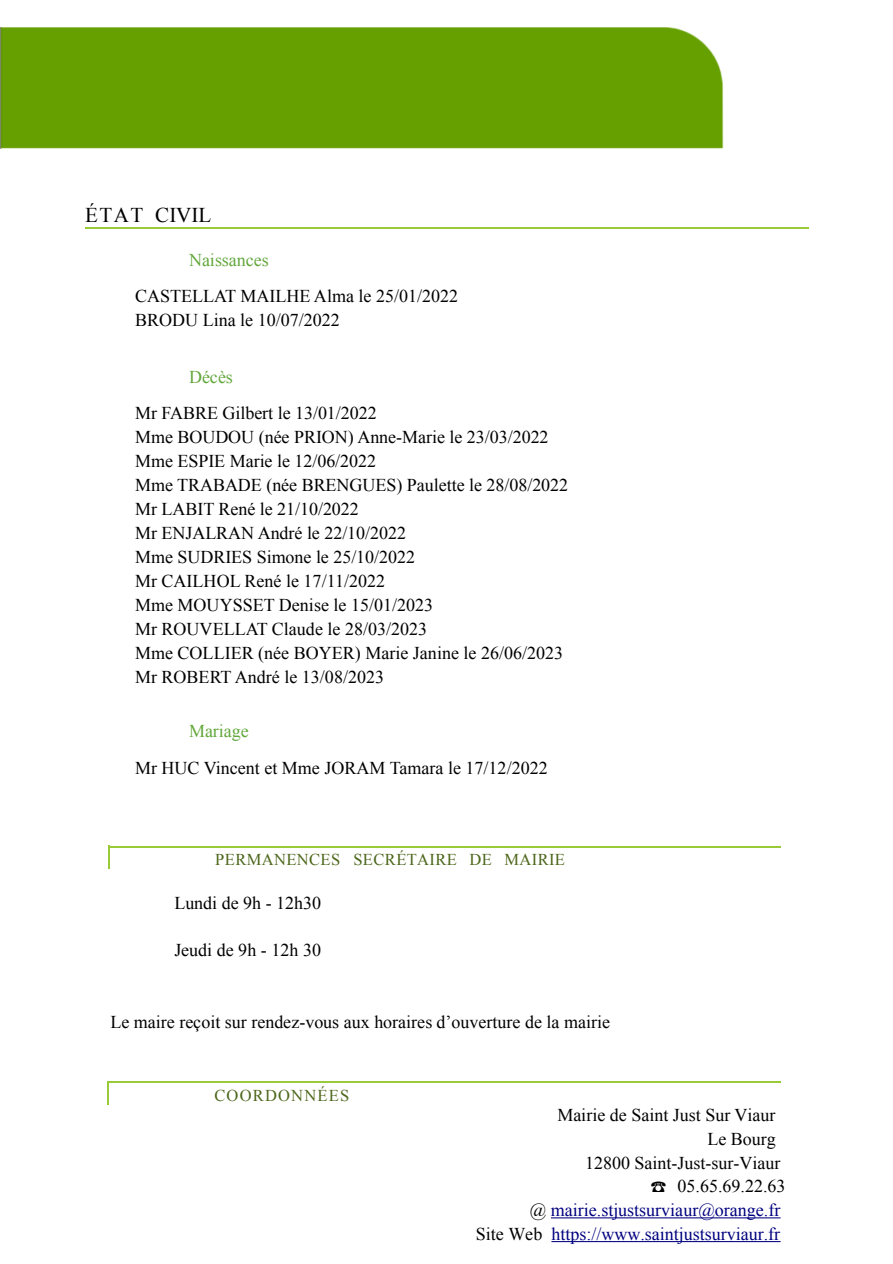
<style>
.page{position:relative;width:893px;height:1264px;background:#fff}
.page>*{position:absolute;margin:0;border:0;box-sizing:border-box;transform-origin:0 0}
.t1{font:21px "Times New Roman";letter-spacing:.005em;color:#000}
.t2{font:18px/24px "Times New Roman";color:#000}
.t3{font:18px "Times New Roman";color:#000080}
.t4{font:18px "Times New Roman";color:#62a73b}
.t5{font:16.5px "Times New Roman";letter-spacing:.025em;color:#4c661a}
.t6{font:16.5px "Times New Roman";letter-spacing:.075em;color:#4c661a}
.s1{color:#000}
</style>
<div class="page">
<hr style="left:551px;top:1216px;width:229px;height:2px;background:#000080">
<hr style="left:551px;top:1240px;width:229px;height:1px;background:#000080">
<hr style="left:85px;top:227px;width:723px;height:2px;background:#99cb38">
<svg style="left:109px;top:846px;width:1px;height:22px"></svg>
<hr style="left:109px;top:845px;width:671px;height:1px;background:#99cb38">
<svg style="left:108px;top:1082px;width:1px;height:22px"></svg>
<hr style="left:108px;top:1081px;width:672px;height:1px;background:#99cb38">
<div style="left:0;top:28px;width:723px;height:120px;background:#65a000"></div>
<p class="t1" style="left:85px;top:208px;width:128px">ÉTAT CIVIL</p>
<p class="t4" style="left:189px;top:253px;width:81px">Naissances</p>
<p class="t2" style="left:135px;top:286px;width:325px">CASTELLAT MAILHE Alma le 25/01/2022<br>BRODU Lina le 10/07/2022</p>
<p class="t4" style="left:189px;top:370px;width:45px">Décès</p>
<p class="t2" style="left:135px;top:403px;width:435px">Mr FABRE Gilbert le 13/01/2022<br>Mme BOUDOU (née PRION) Anne-Marie le 23/03/2022<br>Mme ESPIE Marie le 12/06/2022<br>Mme TRABADE (née BRENGUES) Paulette le 28/08/2022<br>Mr LABIT René le 21/10/2022<br>Mr ENJALRAN André le 22/10/2022<br>Mme SUDRIES Simone le 25/10/2022<br>Mr CAILHOL René le 17/11/2022<br>Mme MOUYSSET Denise le 15/01/2023<br>Mr ROUVELLAT Claude le 28/03/2023<br>Mme COLLIER (née BOYER) Marie Janine le 26/06/2023<br>Mr ROBERT André le 13/08/2023</p>
<p class="t4" style="left:189px;top:724px;width:61px">Mariage</p>
<p class="t2" style="left:135px;top:757px;width:414px">Mr HUC Vincent et Mme JORAM Tamara le 17/12/2022</p>
<p class="t5" style="left:215px;top:853px;width:351px">PERMANENCES SECRÉTAIRE DE MAIRIE</p>
<p class="t2" style="left:174px;top:892px;width:148px">Lundi de 9h - 12h30</p>
<p class="t2" style="left:174px;top:939px;width:148px">Jeudi de 9h - 12h 30</p>
<p class="t2" style="left:111px;top:1011px;width:501px">Le maire reçoit sur rendez-vous aux horaires d’ouverture de la mairie</p>
<p class="t6" style="left:214px;top:1088px;width:136px">COORDONNÉES</p>
<p class="t2" style="left:557px;top:1104px;width:220px">Mairie de Saint Just Sur Viaur</p>
<p class="t2" style="left:707px;top:1128px;width:70px">Le Bourg</p>
<p class="t2" style="left:585px;top:1151px;width:197px">12800 Saint-Just-sur-Viaur</p>
<p class="t2" style="left:650px;top:1175px;width:137px">☎ 05.65.69.22.63</p>
<p class="t3" style="left:530px;top:1203px;width:252px"><span class="s1">@</span> mairie.stjustsurviaur@orange.fr</p>
<p class="t3" style="left:476px;top:1227px;width:306px"><span class="s1">Site Web</span> https://www.saintjustsurviaur.fr</p>
</div>
